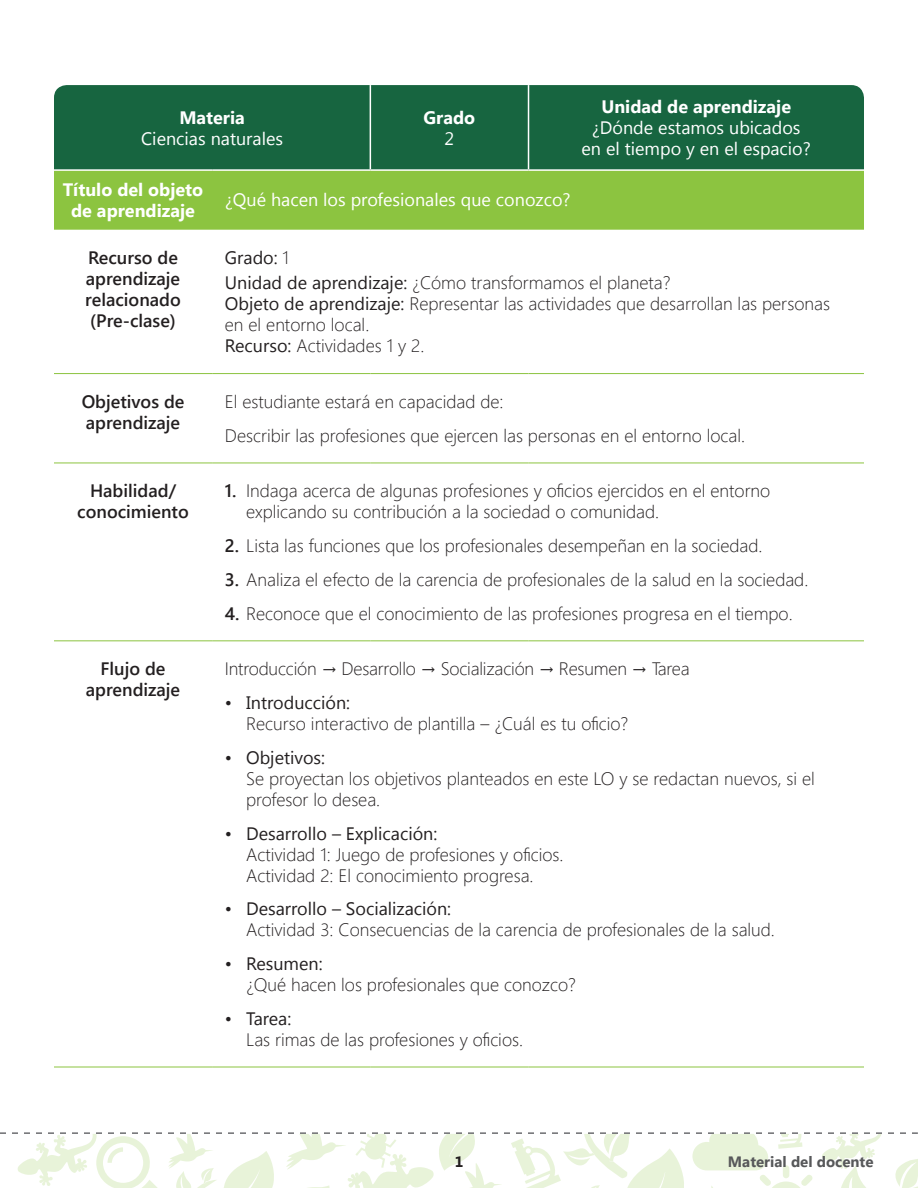
<style>
.page{position:relative;width:918px;height:1188px;background:#fff}
.page>*{position:absolute;margin:0;border:0;box-sizing:border-box;transform-origin:0 0}
.t1{font:300 18px/21px "Segoe UI";color:#231f20}
.t2{font:600 18px/21px "Segoe UI";color:#231f20}
.t3{font:18px/21px "Segoe UI";color:#fff;text-align:center}
.t4{font:18px "Segoe UI";color:#231f20}
.t5{font:700 18px/21px "Segoe UI";color:#fff;text-align:center}
.t6{font:700 15px "Segoe UI";color:#57585a}
.t7{font:700 15px "Segoe UI";color:#231f20}
.s1{font-weight:400}
.s2{font-weight:600}
</style>
<div class="page">
<svg style="left:0;top:1132px;width:918px;height:56px"></svg>
<div style="left:54px;top:85px;width:810px;height:84px;background:#176540"></div>
<div style="left:54px;top:171px;width:810px;height:59px;background:#8cc440"></div>
<hr style="left:370px;top:85px;width:1px;height:84px;background:#fff">
<hr style="left:528px;top:85px;width:1px;height:84px;background:#fff">
<hr style="left:54px;top:463px;width:158px;height:1px;background:#8cc440">
<hr style="left:212px;top:463px;width:158px;height:1px;background:#8cc440">
<hr style="left:370px;top:463px;width:159px;height:1px;background:#8cc440">
<hr style="left:529px;top:463px;width:335px;height:1px;background:#8cc440">
<hr style="left:54px;top:640px;width:158px;height:1px;background:#8cc440">
<hr style="left:212px;top:640px;width:158px;height:1px;background:#8cc440">
<hr style="left:370px;top:640px;width:159px;height:1px;background:#8cc440">
<hr style="left:529px;top:640px;width:335px;height:1px;background:#8cc440">
<hr style="left:54px;top:1067px;width:158px;height:1px;background:#8cc440">
<hr style="left:212px;top:1067px;width:158px;height:1px;background:#8cc440">
<hr style="left:370px;top:1067px;width:159px;height:1px;background:#8cc440">
<hr style="left:529px;top:1067px;width:335px;height:1px;background:#8cc440">
<hr style="left:54px;top:373px;width:158px;height:1px;background:#8cc440">
<hr style="left:212px;top:373px;width:158px;height:1px;background:#8cc440">
<hr style="left:370px;top:373px;width:159px;height:1px;background:#8cc440">
<hr style="left:529px;top:373px;width:335px;height:1px;background:#8cc440">
<p class="t5" style="left:179px;top:106px;width:67px">Materia</p>
<p class="t3" style="left:141px;top:127px;width:143px">Ciencias naturales</p>
<p class="t5" style="left:424px;top:106px;width:53px">Grado</p>
<p class="t3" style="left:445px;top:127px;width:11px">2</p>
<p class="t5" style="left:601px;top:95px;width:191px">Unidad de aprendizaje</p>
<p class="t3" style="left:582px;top:116px;width:231px">¿Dónde estamos ubicados en el tiempo y en el espacio?</p>
<p class="t5" style="left:63px;top:178px;width:142px">Título del objeto de aprendizaje</p>
<p class="t3" style="left:225px;top:189px;width:347px">¿Qué hacen los profesionales que conozco?</p>
<p class="t2" style="left:85px;top:247px;width:97px">Recurso de aprendizaje relacionado (Pre-clase)</p>
<p class="t1" style="left:225px;top:244px;width:447px;line-height:25.2px"><span class="s1">Grado:</span> 1<br><span class="s1">Unidad de aprendizaje:</span> ¿Cómo transformamos el planeta?</p>
<p class="t1" style="left:225px;top:293px;width:607px"><span class="s1">Objeto de aprendizaje:</span> Representar las actividades que desarrollan las personas en el entorno local.<br><span class="s1">Recurso:</span> Actividades 1 y 2.</p>
<p class="t2" style="left:82px;top:391px;width:104px">Objetivos de aprendizaje</p>
<p class="t1" style="left:225px;top:384px;width:522px;line-height:33.8px">El estudiante estará en capacidad de:<br>Describir las profesiones que ejercen las personas en el entorno local.</p>
<p class="t2" style="left:77px;top:480px;width:113px;text-align:center">Habilidad/ conocimiento</p>
<p class="t1" style="left:246px;top:480px;width:526px;text-indent:-21px"><span class="s2">1.</span> Indaga acerca de algunas profesiones y oficios ejercidos en el entorno explicando su contribución a la sociedad o comunidad.</p>
<p class="t1" style="left:225px;top:534px;width:539px"><span class="s2">2.</span> Lista las funciones que los profesionales desempeñan en la sociedad.</p>
<p class="t1" style="left:225px;top:568px;width:585px"><span class="s2">3.</span> Analiza el efecto de la carencia de profesionales de la salud en la sociedad.</p>
<p class="t1" style="left:225px;top:602px;width:569px"><span class="s2">4.</span> Reconoce que el conocimiento de las profesiones progresa en el tiempo.</p>
<p class="t2" style="left:86px;top:658px;width:96px;text-align:center">Flujo de aprendizaje</p>
<p class="t1" style="left:225px;top:658px;width:466px">Introducción → Desarrollo → Socialización → Resumen → Tarea</p>
<p class="t4" style="left:225px;top:690px;width:127px">• Introducción:</p>
<p class="t1" style="left:246px;top:712px;width:384px">Recurso interactivo de plantilla – ¿Cuál es tu oficio?</p>
<p class="t4" style="left:225px;top:745px;width:102px">• Objetivos:</p>
<p class="t1" style="left:246px;top:767px;width:570px">Se proyectan los objetivos planteados en este LO y se redactan nuevos, si el profesor lo desea.</p>
<p class="t4" style="left:225px;top:821px;width:214px">• Desarrollo – Explicación:</p>
<p class="t1" style="left:246px;top:843px;width:319px">Actividad 1: Juego de profesiones y oficios.<br>Actividad 2: El conocimiento progresa.</p>
<p class="t4" style="left:225px;top:896px;width:228px">• Desarrollo – Socialización:</p>
<p class="t1" style="left:246px;top:919px;width:530px">Actividad 3: Consecuencias de la carencia de profesionales de la salud.</p>
<p class="t4" style="left:225px;top:951px;width:99px">• Resumen:</p>
<p class="t1" style="left:246px;top:973px;width:331px">¿Qué hacen los profesionales que conozco?</p>
<p class="t4" style="left:225px;top:1006px;width:68px">• Tarea:</p>
<p class="t1" style="left:246px;top:1028px;width:278px">Las rimas de las profesiones y oficios.</p>
<p class="t7" style="left:455px;top:1151px;width:10px">1</p>
<p class="t6" style="left:728px;top:1151px;width:147px">Material del docente</p>
</div>
